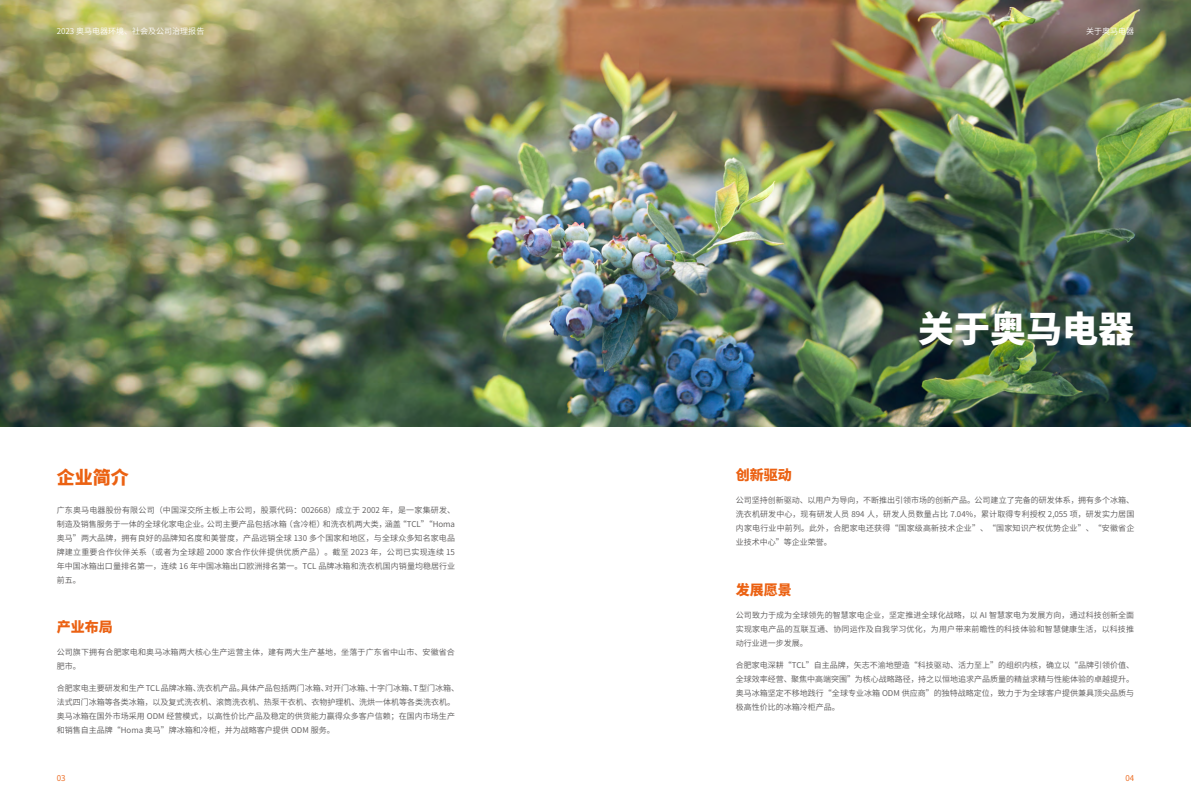
<style>
.page{position:relative;width:1191px;height:808px;background:#fff}
.page>*{position:absolute;margin:0;border:0;box-sizing:border-box;transform-origin:0 0}
.t1{font:800 36px "Source Han Sans CN";color:#fff}
.t2{font:800 18px "Source Han Sans CN";color:#eb6112}
.t3{font:800 14px "Source Han Sans CN";color:#eb6112}
.t4{font:8px/14px "Source Han Sans CN";color:#595757;text-align:justify}
.t5{font:8px "Source Han Sans CN";color:#fff}
.t6{font:8px "Source Han Sans CN";color:#eb6112}
</style>
<div class="page">
<img style="left:0;top:0;width:1191px;height:427px">
<p class="t5" style="left:57px;top:27px;width:149px">2023 奥马电器环境、社会及公司治理报告</p>
<p class="t5" style="left:1086px;top:27px;width:49px">关于奥马电器</p>
<h2 class="t2" style="left:57px;top:467px;width:73px">企业简介</h2>
<p class="t4" style="left:57px;top:503px;width:400px">广东奥马电器股份有限公司（中国深交所主板上市公司，股票代码：002668）成立于 2002 年，是一家集研发、制造及销售服务于一体的全球化家电企业。公司主要产品包括冰箱（含冷柜）和洗衣机两大类，涵盖“TCL”“Homa奥马”两大品牌，拥有良好的品牌知名度和美誉度，产品远销全球 130 多个国家和地区，与全球众多知名家电品牌建立重要合作伙伴关系（或者为全球超 2000 家合作伙伴提供优质产品）。截至 2023 年，公司已实现连续 15年中国冰箱出口量排名第一，连续 16 年中国冰箱出口欧洲排名第一。TCL 品牌冰箱和洗衣机国内销量均稳居行业前五。</p>
<h3 class="t3" style="left:57px;top:619px;width:57px">产业布局</h3>
<p class="t4" style="left:57px;top:645px;width:400px">公司旗下拥有合肥家电和奥马冰箱两大核心生产运营主体，建有两大生产基地，坐落于广东省中山市、安徽省合肥市。</p>
<p class="t4" style="left:57px;top:681px;width:404px;text-align:left">合肥家电主要研发和生产 TCL 品牌冰箱、洗衣机产品。具体产品包括两门冰箱、对开门冰箱、十字门冰箱、T 型门冰箱、法式四门冰箱等各类冰箱，以及复式洗衣机、滚筒洗衣机、热泵干衣机、衣物护理机、洗烘一体机等各类洗衣机。奥马冰箱在国外市场采用 ODM 经营模式，以高性价比产品及稳定的供货能力赢得众多客户信赖；在国内市场生产和销售自主品牌“Homa 奥马”牌冰箱和冷柜，并为战略客户提供 ODM 服务。</p>
<h3 class="t3" style="left:736px;top:467px;width:57px">创新驱动</h3>
<h1 class="t1" style="left:918px;top:309px;width:217px">关于奥马电器</h1>
<p class="t4" style="left:736px;top:493px;width:400px">公司坚持创新驱动、以用户为导向，不断推出引领市场的创新产品。公司建立了完备的研发体系，拥有多个冰箱、洗衣机研发中心，现有研发人员 894 人，研发人员数量占比 7.04%，累计取得专利授权 2,055 项，研发实力居国内家电行业中前列。此外，合肥家电还获得“国家级高新技术企业”、“国家知识产权优势企业”、“安徽省企业技术中心”等企业荣誉。</p>
<h3 class="t3" style="left:736px;top:581px;width:57px">发展愿景</h3>
<p class="t4" style="left:736px;top:608px;width:400px">公司致力于成为全球领先的智慧家电企业，坚定推进全球化战略，以 AI 智慧家电为发展方向，通过科技创新全面实现家电产品的互联互通、协同运作及自我学习优化，为用户带来前瞻性的科技体验和智慧健康生活，以科技推动行业进一步发展。</p>
<p class="t4" style="left:736px;top:658px;width:400px">合肥家电深耕“TCL”自主品牌，矢志不渝地塑造“科技驱动、活力至上”的组织内核，确立以“品牌引领价值、全球效率经营、聚焦中高端突围”为核心战略路径，持之以恒地追求产品质量的精益求精与性能体验的卓越提升。奥马冰箱坚定不移地践行“全球专业冰箱 ODM 供应商”的独特战略定位，致力于为全球客户提供兼具顶尖品质与极高性价比的冰箱冷柜产品。</p>
<p class="t6" style="left:57px;top:774px;width:10px">03</p>
<p class="t6" style="left:1125px;top:774px;width:10px">04</p>
</div>
